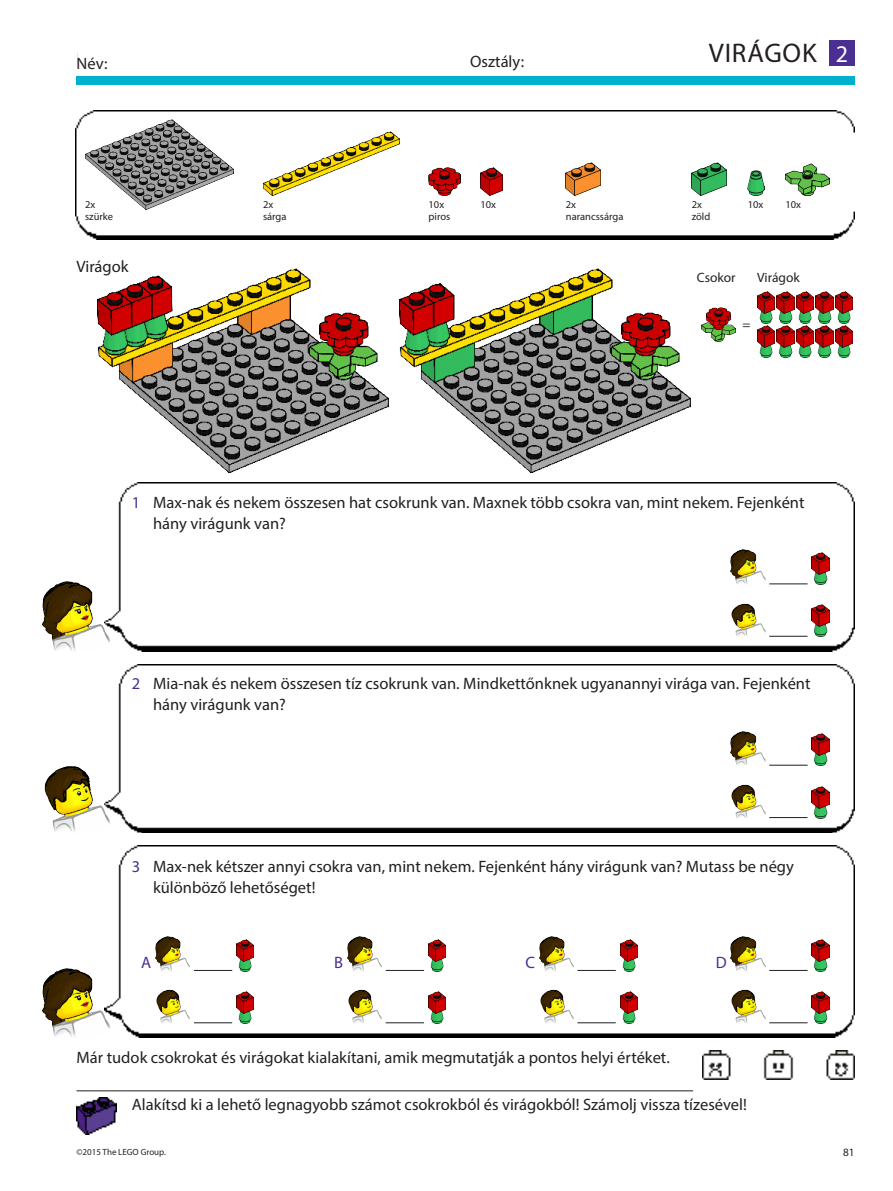
<style>
.page{position:relative;width:893px;height:1191px;background:#fff}
.page>*{position:absolute;margin:0;border:0;box-sizing:border-box;transform-origin:0 0}
.CHAPTER_18{font:27px "Myriad Pro";letter-spacing:.03em;color:#231f20}
.t1{font:24px "Myriad Pro";color:#fff}
.BODY_11_14_L{font:16.5px/21px "Myriad Pro";color:#231f20}
.HEADER_11{font:16.5px "Myriad Pro";color:#231f20}
.ABCD_1234{font:16.5px "Myriad Pro";color:#4a2e92}
.BODY_9_11{font:13.5px "Myriad Pro";color:#231f20}
.t2{font:11.25px "Myriad Pro";color:#231f20}
.ELEMENT_7_8{font:10.5px "Myriad Pro";color:#231f20}
.t3{font:9px "Myriad Pro";color:#231f20}
.s1{color:#4a2e92}
</style>
<div class="page">
<div style="left:77px;top:77px;width:778px;height:8px;background:#00b1cd"></div>
<hr style="left:77px;top:1090px;width:616px;height:1px;background:#231f20">
<img style="left:75px;top:111px;width:780px;height:128px">
<img style="left:111px;top:845px;width:744px;height:192px">
<img style="left:111px;top:664px;width:744px;height:168px">
<img style="left:111px;top:483px;width:744px;height:168px">
<img style="left:702px;top:1050px;width:153px;height:29px">
<img style="left:77px;top:1097px;width:40px;height:37px">
<img style="left:43px;top:582px;width:68px;height:69px">
<img style="left:43px;top:968px;width:68px;height:69px">
<img style="left:44px;top:766px;width:67px;height:66px">
<hr style="left:769px;top:1022px;width:38px;height:1px;background:#231f20">
<img style="left:812px;top:991px;width:17px;height:32px">
<img style="left:731px;top:988px;width:34px;height:35px">
<hr style="left:769px;top:970px;width:39px;height:1px;background:#231f20">
<img style="left:812px;top:939px;width:17px;height:32px">
<img style="left:731px;top:936px;width:34px;height:35px">
<hr style="left:577px;top:1022px;width:39px;height:1px;background:#231f20">
<img style="left:620px;top:991px;width:17px;height:32px">
<img style="left:539px;top:988px;width:34px;height:35px">
<hr style="left:577px;top:970px;width:39px;height:1px;background:#231f20">
<img style="left:620px;top:939px;width:17px;height:32px">
<img style="left:539px;top:936px;width:34px;height:35px">
<hr style="left:386px;top:1022px;width:38px;height:1px;background:#231f20">
<img style="left:428px;top:991px;width:18px;height:32px">
<img style="left:347px;top:988px;width:34px;height:35px">
<hr style="left:386px;top:970px;width:38px;height:1px;background:#231f20">
<img style="left:428px;top:939px;width:18px;height:32px">
<img style="left:347px;top:936px;width:34px;height:35px">
<hr style="left:194px;top:1022px;width:38px;height:1px;background:#231f20">
<img style="left:236px;top:991px;width:18px;height:32px">
<img style="left:156px;top:988px;width:34px;height:35px">
<hr style="left:194px;top:970px;width:38px;height:1px;background:#231f20">
<img style="left:236px;top:939px;width:18px;height:32px">
<img style="left:156px;top:936px;width:34px;height:35px">
<hr style="left:769px;top:817px;width:38px;height:1px;background:#231f20">
<img style="left:812px;top:786px;width:17px;height:32px">
<img style="left:731px;top:783px;width:34px;height:35px">
<hr style="left:769px;top:765px;width:39px;height:1px;background:#231f20">
<img style="left:812px;top:734px;width:17px;height:32px">
<img style="left:731px;top:731px;width:34px;height:35px">
<hr style="left:769px;top:636px;width:38px;height:1px;background:#231f20">
<img style="left:812px;top:605px;width:17px;height:32px">
<img style="left:731px;top:602px;width:34px;height:35px">
<hr style="left:769px;top:583px;width:39px;height:1px;background:#231f20">
<img style="left:812px;top:552px;width:17px;height:32px">
<img style="left:731px;top:550px;width:34px;height:34px">
<img style="left:98px;top:268px;width:290px;height:204px">
<img style="left:400px;top:268px;width:290px;height:204px">
<img style="left:835px;top:291px;width:18px;height:32px">
<img style="left:835px;top:325px;width:18px;height:32px">
<img style="left:816px;top:291px;width:17px;height:32px">
<img style="left:816px;top:325px;width:17px;height:32px">
<img style="left:796px;top:291px;width:18px;height:32px">
<img style="left:796px;top:325px;width:18px;height:32px">
<img style="left:777px;top:291px;width:17px;height:32px">
<img style="left:777px;top:325px;width:17px;height:32px">
<img style="left:757px;top:291px;width:18px;height:32px">
<img style="left:757px;top:325px;width:18px;height:32px">
<img style="left:701px;top:307px;width:35px;height:34px">
<img style="left:85px;top:119px;width:149px;height:91px">
<img style="left:263px;top:131px;width:136px;height:65px">
<img style="left:429px;top:167px;width:31px;height:28px">
<img style="left:480px;top:167px;width:23px;height:29px">
<img style="left:566px;top:162px;width:35px;height:34px">
<img style="left:692px;top:162px;width:35px;height:34px">
<img style="left:748px;top:170px;width:16px;height:26px">
<img style="left:785px;top:164px;width:44px;height:32px">
<div style="left:829px;top:40px;width:26px;height:26px;background:#4a2e92"></div>
<p class="BODY_11_14_L" style="left:77px;top:47px;width:46px">Name:</p>
<p class="BODY_11_14_L" style="left:472px;top:47px;width:39px">Class:</p>
<p class="BODY_11_14_L" style="left:77px;top:52px;width:32px">Név:</p>
<p class="BODY_11_14_L" style="left:470px;top:50px;width:55px">Osztály:</p>
<p class="ELEMENT_7_8" style="left:85px;top:198px;width:12px">2x</p>
<p class="ELEMENT_7_8" style="left:85px;top:210px;width:30px">szürke</p>
<p class="HEADER_11" style="left:77px;top:256px;width:54px">Virágok</p>
<p class="ELEMENT_7_8" style="left:263px;top:198px;width:12px">2x</p>
<p class="ELEMENT_7_8" style="left:263px;top:210px;width:25px">sárga</p>
<p class="ELEMENT_7_8" style="left:429px;top:198px;width:17px">10x</p>
<p class="ELEMENT_7_8" style="left:429px;top:210px;width:23px">piros</p>
<p class="ELEMENT_7_8" style="left:480px;top:198px;width:17px">10x</p>
<p class="ELEMENT_7_8" style="left:566px;top:198px;width:12px">2x</p>
<p class="ELEMENT_7_8" style="left:566px;top:210px;width:59px">narancssárga</p>
<p class="CHAPTER_18" style="left:709px;top:36px;width:109px">VIRÁGOK</p>
<p class="t1" style="left:836px;top:39px;width:14px">2</p>
<p class="ELEMENT_7_8" style="left:692px;top:198px;width:12px">2x</p>
<p class="ELEMENT_7_8" style="left:692px;top:210px;width:20px">zöld</p>
<p class="ELEMENT_7_8" style="left:748px;top:198px;width:17px">10x</p>
<p class="ELEMENT_7_8" style="left:785px;top:198px;width:17px">10x</p>
<p class="BODY_9_11" style="left:697px;top:269px;width:40px">Csokor</p>
<p class="BODY_9_11" style="left:757px;top:269px;width:44px">Virágok</p>
<p class="BODY_9_11" style="left:743px;top:316px;width:10px">=</p>
<p class="BODY_11_14_L" style="left:153px;top:491px;width:653px;text-indent:-21px"><span class="s1">1</span> Max-nak és nekem összesen hat csokrunk van. Maxnek több csokra van, mint nekem. Fejenként hány virágunk van?</p>
<p class="BODY_11_14_L" style="left:153px;top:673px;width:659px;text-indent:-21px"><span class="s1">2</span> Mia-nak és nekem összesen tíz csokrunk van. Mindkettőnknek ugyanannyi virága van. Fejenként hány virágunk van?</p>
<p class="BODY_11_14_L" style="left:153px;top:855px;width:642px;text-indent:-21px"><span class="s1">3</span> Max-nek kétszer annyi csokra van, mint nekem. Fejenként hány virágunk van? Mutass be négy különböző lehetőséget!</p>
<p class="ABCD_1234" style="left:141px;top:952px;width:12px">A</p>
<p class="ABCD_1234" style="left:334px;top:952px;width:10px">B</p>
<p class="ABCD_1234" style="left:525px;top:952px;width:11px">C</p>
<p class="ABCD_1234" style="left:716px;top:952px;width:12px">D</p>
<p class="BODY_11_14_L" style="left:77px;top:1046px;width:595px">Már tudok csokrokat és virágokat kialakítani, amik megmutatják a pontos helyi értéket.</p>
<p class="BODY_11_14_L" style="left:132px;top:1093px;width:617px">Alakítsd ki a lehető legnagyobb számot csokrokból és virágokból! Számolj vissza tízesével!</p>
<p class="t3" style="left:77px;top:1146px;width:91px">©2015 The LEGO Group.</p>
<p class="t2" style="left:843px;top:1145px;width:13px">81</p>
</div>
